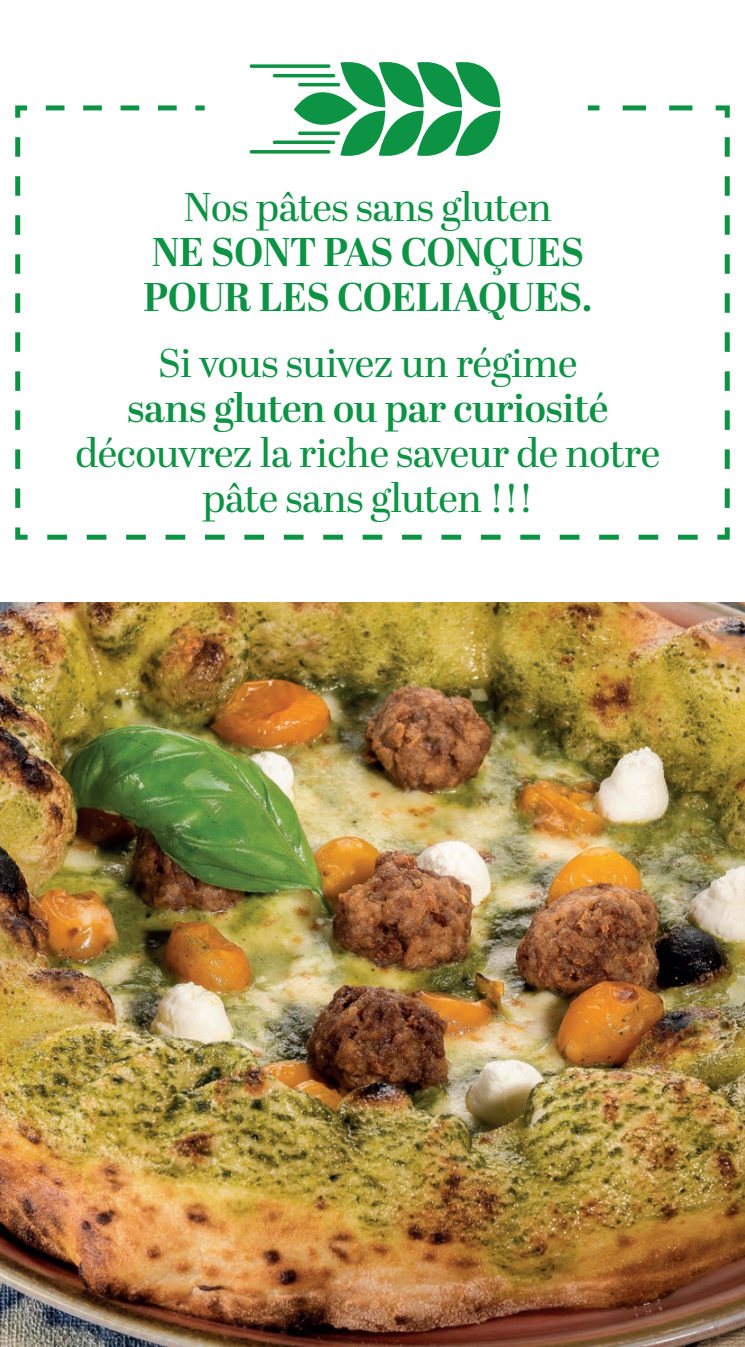
<style>
.page{position:relative;width:745px;height:1347px;background:#fff}
.page>*{position:absolute;margin:0;border:0;box-sizing:border-box;transform-origin:0 0}
.t1{font:40px/45px "Abril Display";letter-spacing:-.015em;color:#0d9344;text-align:center}
.t2{font:700 40px "Abril Display";letter-spacing:-.01em;color:#0d9344}
.t3{font:600 40px "Abril Display";letter-spacing:-.01em;color:#0d9344}
</style>
<div class="page">
<img style="left:0;top:602px;width:744px;height:744px">
<svg style="left:15px;top:105px;width:715px;height:435px"></svg>
<svg style="left:294px;top:62px;width:208px;height:100px"></svg>
<svg style="left:249px;top:150px;width:81px;height:4px"></svg>
<svg style="left:272px;top:140px;width:63px;height:4px"></svg>
<svg style="left:298px;top:131px;width:42px;height:4px"></svg>
<svg style="left:249px;top:64px;width:81px;height:4px"></svg>
<hr style="left:272px;top:74px;width:63px;height:3px;background:#0d9344;border-radius:2px">
<hr style="left:298px;top:83px;width:42px;height:3px;background:#0d9344;border-radius:2px">
<p class="t1" style="left:183px;top:186px;width:370px">Nos pâtes sans gluten</p>
<p class="t2" style="left:152px;top:224px;width:433px">NE SONT PAS CONÇUES</p>
<p class="t2" style="left:143px;top:269px;width:450px">POUR LES COELIAQUES.</p>
<p class="t1" style="left:158px;top:343px;width:420px">Si vous suivez un régime</p>
<p class="t3" style="left:127px;top:380px;width:482px">sans gluten ou par curiosité</p>
<p class="t1" style="left:76px;top:433px;width:585px">découvrez la riche saveur de notre pâte sans gluten !!!</p>
</div>
